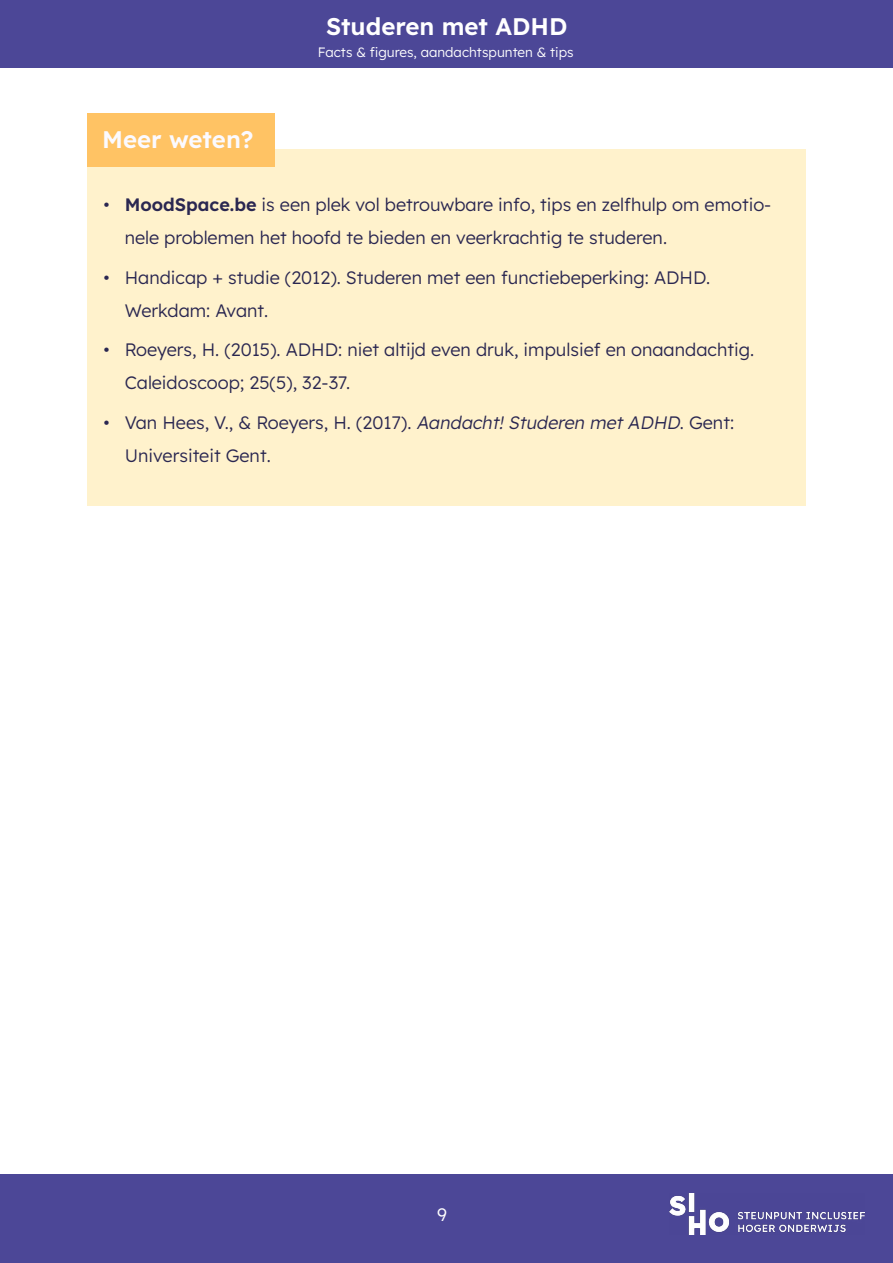
<style>
.page{position:relative;width:893px;height:1263px;background:#fff}
.page>*{position:absolute;margin:0;border:0;box-sizing:border-box;transform-origin:0 0}
.Koptekst_pagina_fiche{font:600 24px "Lexend";color:#fff}
.t1{font:600 24px "Lexend";color:#fbfaff}
.gele_lijst{font:300 18px/33px "Lexend";color:#2a2751}
.t2{font:300 18px "Lexend";color:#fff}
.Koptekst_pagina_fiche-2{font:300 13.5px "Lexend";color:#fff}
.s1{font-weight:600}
.s2{font-style:italic}
</style>
<div class="page">
<div style="left:0;top:0;width:893px;height:67px;background:#4c4797"></div>
<div style="left:0;top:1174px;width:893px;height:89px;background:#4c4797"></div>
<img style="left:670px;top:1193px;width:194px;height:41px">
<div style="left:87px;top:149px;width:719px;height:357px;background:#fff2cc"></div>
<div style="left:87px;top:113px;width:187px;height:53px;background:#ffc364"></div>
<p class="Koptekst_pagina_fiche" style="left:326px;top:8px;width:243px">Studeren met ADHD</p>
<h2 class="t1" style="left:102px;top:120px;width:153px">Meer weten?</h2>
<p class="Koptekst_pagina_fiche-2" style="left:318px;top:42px;width:257px">Facts &amp; figures, aandachtspunten &amp; tips</p>
<p class="gele_lijst" style="left:125px;top:187px;width:648px;text-indent:-21px">• <span class="s1">MoodSpace.be</span> is een plek vol betrouwbare info, tips en zelfhulp om emotio&shy;nele problemen het hoofd te bieden en veerkrachtig te studeren.</p>
<p class="gele_lijst" style="left:125px;top:259px;width:587px;text-indent:-21px">• Handicap + studie (2012). Studeren met een functiebeperking: ADHD.<br>Werkdam: Avant.</p>
<p class="gele_lijst" style="left:125px;top:332px;width:631px;text-indent:-21px">• Roeyers, H. (2015). ADHD: niet altijd even druk, impulsief en onaandachtig.<br>Caleidoscoop; 25(5), 32-37.</p>
<p class="gele_lijst" style="left:125px;top:405px;width:611px;text-indent:-21px">• Van Hees, V., &amp; Roeyers, H. (2017). <span class="s2">Aandacht!Studeren metADHD</span>. Gent:<br>Universiteit Gent.</p>
<p class="t2" style="left:437px;top:1202px;width:11px">9</p>
</div>
